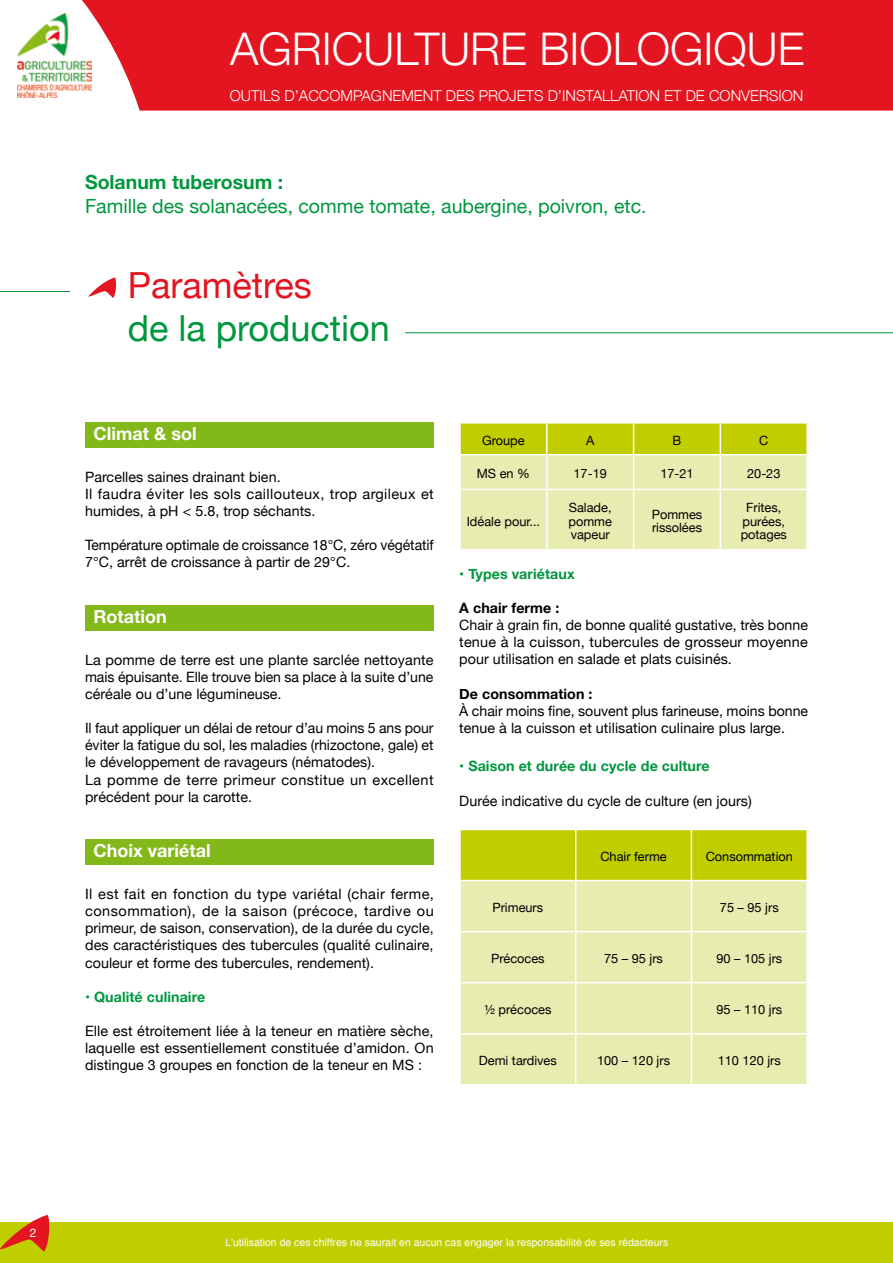
<style>
.page{position:relative;width:893px;height:1263px;background:#fff}
.page>*{position:absolute;margin:0;border:0;box-sizing:border-box;transform-origin:0 0}
.t1{font:300 45px "Helvetica Neue";color:#fff}
.t2{font:36px "Helvetica Neue";color:#00973e}
.t3{font:36px "Helvetica Neue";color:#e31520}
.t4{font:19.5px "Helvetica Neue";color:#00973e}
.t5{font:700 19.5px "Helvetica Neue";color:#00973e}
.t6{font:700 18px "Helvetica Neue";color:#fff}
.t7{font:300 15px "Helvetica Neue";color:#fff}
.t8{font:14.25px/17.1px "Helvetica Neue";letter-spacing:.005em;color:#000}
.t9{font:700 14.25px "Helvetica Neue";letter-spacing:.005em;color:#00973e}
.t10{font:700 14.25px "Helvetica Neue";letter-spacing:.005em;color:#000}
.t11{font:12.75px/13.5px "Helvetica Neue";color:#000;text-align:justify}
.t12{font:12px "Helvetica Neue";color:#fff}
.t13{font:10.5px "Helvetica";color:#fff}
</style>
<div class="page">
<img style="left:18px;top:18px;width:36px;height:79px">
<svg style="left:54px;top:0;width:839px;height:111px;background:#e3252f"></svg>
<div style="left:0;top:1222px;width:893px;height:41px;background:#c0ce00"></div>
<svg style="left:0;top:1215px;width:49px;height:36px"></svg>
<div style="left:85px;top:422px;width:349px;height:26px;background:#83b81a"></div>
<div style="left:85px;top:605px;width:349px;height:26px;background:#83b81a"></div>
<div style="left:85px;top:839px;width:349px;height:26px;background:#83b81a"></div>
<svg style="left:461px;top:424px;width:345px;height:125px;background:#dde486"></svg>
<hr style="left:546px;top:424px;width:2px;height:30px;background:#fff">
<hr style="left:633px;top:424px;width:1px;height:30px;background:#fff">
<hr style="left:720px;top:424px;width:1px;height:30px;background:#fff">
<hr style="left:459px;top:454px;width:88px;height:1px;background:#fff">
<hr style="left:547px;top:454px;width:87px;height:1px;background:#fff">
<hr style="left:546px;top:455px;width:2px;height:34px;background:#fff">
<hr style="left:634px;top:454px;width:86px;height:1px;background:#fff">
<hr style="left:633px;top:455px;width:1px;height:34px;background:#fff">
<hr style="left:720px;top:454px;width:88px;height:1px;background:#fff">
<hr style="left:720px;top:455px;width:1px;height:34px;background:#fff">
<hr style="left:459px;top:489px;width:88px;height:1px;background:#fff">
<hr style="left:547px;top:489px;width:87px;height:1px;background:#fff">
<hr style="left:546px;top:490px;width:2px;height:59px;background:#fff">
<hr style="left:634px;top:489px;width:86px;height:1px;background:#fff">
<hr style="left:633px;top:490px;width:1px;height:59px;background:#fff">
<hr style="left:720px;top:489px;width:88px;height:1px;background:#fff">
<hr style="left:720px;top:490px;width:1px;height:59px;background:#fff">
<div style="left:461px;top:830px;width:345px;height:50px;background:#c0ce00"></div>
<div style="left:461px;top:881px;width:345px;height:203px;background:#e7ecb0"></div>
<hr style="left:575px;top:830px;width:1px;height:50px;background:#fff">
<hr style="left:691px;top:830px;width:1px;height:50px;background:#fff">
<hr style="left:575px;top:881px;width:1px;height:50px;background:#fff">
<hr style="left:691px;top:881px;width:1px;height:50px;background:#fff">
<hr style="left:459px;top:931px;width:117px;height:1px;background:#fff">
<hr style="left:576px;top:931px;width:115px;height:1px;background:#fff">
<hr style="left:575px;top:932px;width:1px;height:50px;background:#fff">
<hr style="left:691px;top:931px;width:117px;height:1px;background:#fff">
<hr style="left:691px;top:932px;width:1px;height:50px;background:#fff">
<hr style="left:459px;top:982px;width:117px;height:1px;background:#fff">
<hr style="left:576px;top:982px;width:115px;height:1px;background:#fff">
<hr style="left:575px;top:983px;width:1px;height:50px;background:#fff">
<hr style="left:691px;top:982px;width:117px;height:1px;background:#fff">
<hr style="left:691px;top:983px;width:1px;height:50px;background:#fff">
<hr style="left:459px;top:1033px;width:117px;height:1px;background:#fff">
<hr style="left:576px;top:1033px;width:115px;height:1px;background:#fff">
<hr style="left:575px;top:1034px;width:1px;height:50px;background:#fff">
<hr style="left:691px;top:1033px;width:117px;height:1px;background:#fff">
<hr style="left:691px;top:1034px;width:1px;height:50px;background:#fff">
<svg style="left:88px;top:277px;width:28px;height:21px"></svg>
<hr style="left:405px;top:332px;width:488px;height:1px;background:#00973e">
<hr style="left:0;top:291px;width:70px;height:1px;background:#00973e">
<h1 class="t1" style="left:230px;top:13px;width:576px">AGRICULTURE BIOLOGIQUE</h1>
<p class="t7" style="left:230px;top:84px;width:575px">OUTILS D’ACCOMPAGNEMENT DES PROJETS D’INSTALLATION ET DE CONVERSION</p>
<h3 class="t5" style="left:85px;top:167px;width:200px">Solanum tuberosum :</h3>
<h3 class="t4" style="left:85px;top:191px;width:563px">Famille des solanacées, comme tomate, aubergine, poivron, etc.</h3>
<h2 class="t3" style="left:128px;top:259px;width:186px">Paramètres</h2>
<h2 class="t2" style="left:128px;top:302px;width:264px">de la production</h2>
<p class="t6" style="left:94px;top:419px;width:105px">Climat &amp; sol</p>
<p class="t8" style="left:85px;top:469px;width:350px">Parcelles saines drainant bien.<br>Il faudra éviter les sols caillouteux, trop argileux et humides, à pH &lt; 5.8, trop séchants.</p>
<p class="t8" style="left:85px;top:537px;width:350px">Température optimale de croissance 18°C, zéro végétatif<br>7°C, arrêt de croissance à partir de 29°C.</p>
<p class="t6" style="left:94px;top:602px;width:75px">Rotation</p>
<p class="t8" style="left:85px;top:652px;width:350px;text-align:justify">La pomme de terre est une plante sarclée nettoyante mais épuisante. Elle trouve bien sa place à la suite d’une céréale ou d’une légumineuse.</p>
<p class="t8" style="left:85px;top:720px;width:350px">Il faut appliquer un délai de retour d’au moins 5 ans pour éviter la fatigue du sol, les maladies (rhizoctone, gale) et le développement de ravageurs (nématodes).<br>La pomme de terre primeur constitue un excellent précédent pour la carotte.</p>
<p class="t6" style="left:94px;top:836px;width:119px">Choix variétal</p>
<p class="t8" style="left:85px;top:886px;width:350px;text-align:justify">Il est fait en fonction du type variétal (chair ferme, consommation), de la saison (précoce, tardive ou primeur, de saison, conservation), de la durée du cycle, des caractéristiques des tubercules (qualité culinaire, couleur et forme des tubercules, rendement).</p>
<p class="t9" style="left:85px;top:985px;width:122px">• Qualité culinaire</p>
<p class="t8" style="left:85px;top:1023px;width:350px;text-align:justify">Elle est étroitement liée à la teneur en matière sèche, laquelle est essentiellement constituée d’amidon. On distingue 3 groupes en fonction de la teneur en MS :</p>
<p class="t11" style="left:482px;top:434px;width:44px">Groupe</p>
<p class="t11" style="left:586px;top:434px;width:10px">A</p>
<p class="t11" style="left:673px;top:434px;width:10px">B</p>
<p class="t11" style="left:759px;top:434px;width:11px">C</p>
<p class="t11" style="left:477px;top:468px;width:55px">MS en %</p>
<p class="t11" style="left:574px;top:468px;width:35px">17-19</p>
<p class="t11" style="left:660px;top:468px;width:35px">17-21</p>
<p class="t11" style="left:747px;top:468px;width:35px">20-23</p>
<p class="t11" style="left:467px;top:515px;width:75px">Idéale pour...</p>
<p class="t11" style="left:568px;top:502px;width:45px">Salade, pomme vapeur</p>
<p class="t11" style="left:652px;top:508px;width:52px">Pommes rissolées</p>
<p class="t11" style="left:741px;top:502px;width:48px;text-align:center">Frites, purées, potages</p>
<p class="t9" style="left:459px;top:562px;width:117px">• Types variétaux</p>
<p class="t10" style="left:459px;top:597px;width:102px">A chair ferme :</p>
<p class="t8" style="left:459px;top:617px;width:350px;text-align:justify">Chair à grain fin, de bonne qualité gustative, très bonne tenue à la cuisson, tubercules de grosseur moyenne pour utilisation en salade et plats cuisinés.</p>
<p class="t10" style="left:459px;top:682px;width:135px">De consommation :</p>
<p class="t8" style="left:459px;top:703px;width:350px">À chair moins fine, souvent plus farineuse, moins bonne tenue à la cuisson et utilisation culinaire plus large.</p>
<p class="t9" style="left:459px;top:755px;width:252px">• Saison et durée du cycle de culture</p>
<p class="t8" style="left:459px;top:793px;width:294px">Durée indicative du cycle de culture (en jours)</p>
<p class="t11" style="left:600px;top:850px;width:68px">Chair ferme</p>
<p class="t11" style="left:706px;top:850px;width:89px">Consommation</p>
<p class="t11" style="left:492px;top:901px;width:52px">Primeurs</p>
<p class="t11" style="left:720px;top:901px;width:60px">75 – 95 jrs</p>
<p class="t11" style="left:491px;top:953px;width:55px">Précoces</p>
<p class="t11" style="left:604px;top:953px;width:60px">75 – 95 jrs</p>
<p class="t11" style="left:716px;top:953px;width:67px">90 – 105 jrs</p>
<p class="t11" style="left:484px;top:1004px;width:69px">½ précoces</p>
<p class="t11" style="left:716px;top:1004px;width:67px">95 – 110 jrs</p>
<p class="t11" style="left:479px;top:1055px;width:79px">Demi tardives</p>
<p class="t11" style="left:597px;top:1055px;width:74px">100 – 120 jrs</p>
<p class="t11" style="left:718px;top:1055px;width:65px">110 120 jrs</p>
<p class="t12" style="left:30px;top:1224px;width:8px">2</p>
<p class="t13" style="left:225px;top:1234px;width:444px">L’utilisation de ces chiffres ne saurait en aucun cas engager la responsabilité de ses rédacteurs</p>
</div>
